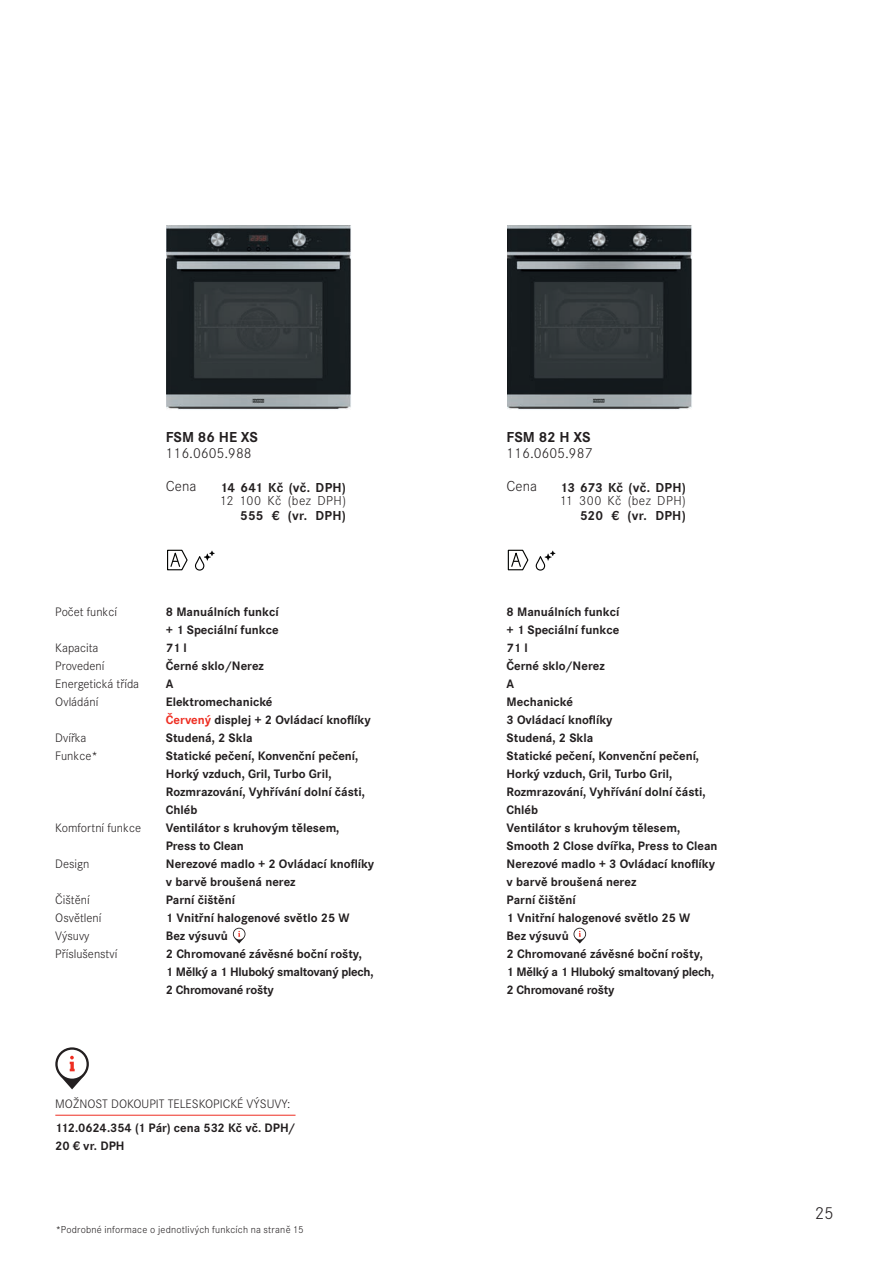
<style>
.page{position:relative;width:893px;height:1263px;background:#fff}
.page>*{position:absolute;margin:0;border:0;box-sizing:border-box;transform-origin:0 0}
.t1{font:300 18px "Corporate S";color:#231f20}
.t2{font:300 15px "Corporate S";color:#231f20}
.t3{font:700 15px "Corporate S";color:#231f20}
.t4{font:700 13.5px "Corporate S";letter-spacing:.015em;color:#231f20}
.t5{font:300 13.5px "Corporate S";letter-spacing:.03em;color:#231f20}
.t6{font:700 12.75px/18px "Corporate S";color:#231f20}
.t7{font:300 12.75px/18px "Corporate S";color:#231f20}
.t8{font:300 10.5px "Corporate S";letter-spacing:.02em;color:#231f20}
.s1{color:#ee2e22}
</style>
<div class="page">
<img style="left:166px;top:226px;width:185px;height:184px">
<img style="left:507px;top:226px;width:185px;height:184px">
<svg style="left:167px;top:549px;width:21px;height:22px"></svg>
<svg style="left:195px;top:551px;width:20px;height:20px"></svg>
<svg style="left:507px;top:549px;width:22px;height:22px"></svg>
<svg style="left:536px;top:551px;width:19px;height:20px"></svg>
<div style="left:233px;top:928px;width:12px;height:12px;background:#423f40;border-radius:50%"></div>
<svg style="left:234px;top:928px;width:11px;height:11px"></svg>
<svg style="left:234px;top:931px;width:10px;height:12px"></svg>
<svg style="left:573px;top:928px;width:13px;height:12px"></svg>
<svg style="left:574px;top:928px;width:11px;height:11px"></svg>
<svg style="left:575px;top:931px;width:9px;height:12px"></svg>
<svg style="left:55px;top:1047px;width:34px;height:34px"></svg>
<div style="left:58px;top:1050px;width:29px;height:28px;background:#fff;border-radius:50%"></div>
<svg style="left:60px;top:1056px;width:25px;height:33px"></svg>
<hr style="left:55px;top:1115px;width:241px;height:1px;background:#ee2e22">
<p class="t3" style="left:166px;top:431px;width:94px">FSM 86 HE XS</p>
<p class="t2" style="left:166px;top:448px;width:87px">116.0605.988</p>
<p class="t2" style="left:166px;top:481px;width:32px">Cena</p>
<p class="t3" style="left:507px;top:431px;width:86px">FSM 82 H XS</p>
<p class="t2" style="left:507px;top:448px;width:87px">116.0605.987</p>
<p class="t4" style="left:220px;top:482px;width:127px">14 641 Kč (vč. DPH)</p>
<p class="t2" style="left:507px;top:481px;width:32px">Cena</p>
<p class="t5" style="left:220px;top:496px;width:127px">12 100 Kč (bez DPH)</p>
<p class="t4" style="left:240px;top:511px;width:107px">555 € (vr. DPH)</p>
<p class="t4" style="left:560px;top:482px;width:127px">13 673 Kč (vč. DPH)</p>
<p class="t5" style="left:560px;top:496px;width:127px">11 300 Kč (bez DPH)</p>
<p class="t4" style="left:580px;top:511px;width:107px">520 € (vr. DPH)</p>
<p class="t7" style="left:55px;top:604px;width:63px">Počet funkcí</p>
<p class="t7" style="left:55px;top:640px;width:85px">Kapacita<br>Provedení<br>Energetická třída<br>Ovládání</p>
<p class="t7" style="left:55px;top:730px;width:44px">Dvířka<br>Funkce*</p>
<p class="t7" style="left:55px;top:820px;width:87px">Komfortní funkce</p>
<p class="t7" style="left:55px;top:856px;width:36px">Design</p>
<p class="t7" style="left:55px;top:892px;width:64px">Čištění<br>Osvětlení<br>Výsuvy<br>Příslušenství</p>
<p class="t6" style="left:166px;top:604px;width:210px">8 Manuálních funkcí<br>+ 1 Speciální funkce<br>71 l<br>Černé sklo/Nerez<br>A<br>Elektromechanické<br><span class="s1">Červený</span> displej + 2 Ovládací knoflíky<br>Studená, 2 Skla<br>Statické pečení, Konvenční pečení,<br>Horký vzduch, Gril, Turbo Gril,<br>Rozmrazování, Vyhřívání dolní části,<br>Chléb<br>Ventilátor s kruhovým tělesem,<br>Press to Clean<br>Nerezové madlo + 2 Ovládací knoflíky v barvě broušená nerez<br>Parní čištění<br>1 Vnitřní halogenové světlo 25 W<br>Bez výsuvů<br>2 Chromované závěsné boční rošty,<br>1 Mělký a 1 Hluboký smaltovaný plech,<br>2 Chromované rošty</p>
<p class="t6" style="left:507px;top:604px;width:212px">8 Manuálních funkcí<br>+ 1 Speciální funkce<br>71 l<br>Černé sklo/Nerez<br>A<br>Mechanické<br>3 Ovládací knoflíky<br>Studená, 2 Skla<br>Statické pečení, Konvenční pečení,<br>Horký vzduch, Gril, Turbo Gril,<br>Rozmrazování, Vyhřívání dolní části,<br>Chléb<br>Ventilátor s kruhovým tělesem,<br>Smooth 2 Close dvířka, Press to Clean<br>Nerezové madlo + 3 Ovládací knoflíky v barvě broušená nerez<br>Parní čištění<br>1 Vnitřní halogenové světlo 25 W<br>Bez výsuvů<br>2 Chromované závěsné boční rošty,<br>1 Mělký a 1 Hluboký smaltovaný plech,<br>2 Chromované rošty</p>
<p class="t7" style="left:55px;top:1096px;width:237px">MOŽNOST DOKOUPIT TELESKOPICKÉ VÝSUVY:</p>
<p class="t6" style="left:55px;top:1120px;width:242px">112.0624.354 (1 Pár) cena 532 Kč vč. DPH/<br>20 € vr. DPH</p>
<p class="t8" style="left:56px;top:1225px;width:249px">*Podrobné informace o jednotlivých funkcích na straně 15</p>
<h1 class="t1" style="left:815px;top:1206px;width:20px">25</h1>
</div>
